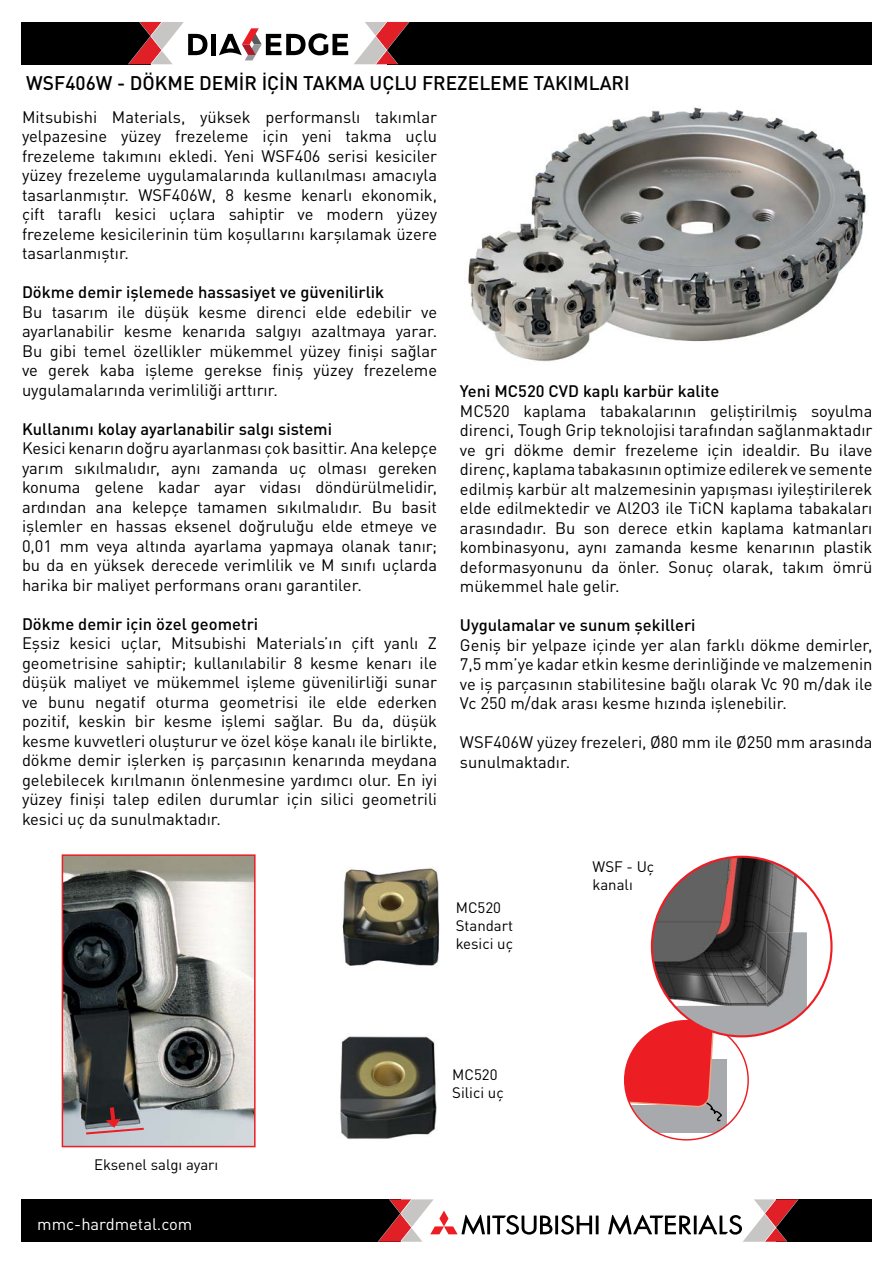
<style>
.page{position:relative;width:893px;height:1263px;background:#fff}
.page>*{position:absolute;margin:0;border:0;box-sizing:border-box;transform-origin:0 0}
.t1{font:500 19.5px "DIN Pro";color:#000}
.Main_text{font:16.5px/19.5px "DIN Pro";color:#000;text-align:justify}
.Main_text-2{font:500 16.5px "DIN Pro";color:#000}
.t2{font:16.5px "DIN Pro";color:#fff}
.t3{font:15px/18px "DIN Pro";color:#000}
</style>
<div class="page">
<div style="left:21px;top:1199px;width:379px;height:43px;background:#000"></div>
<hr style="left:487px;top:1215px;width:3px;height:19px;background:#000">
<hr style="left:596px;top:1215px;width:3px;height:19px;background:#000">
<hr style="left:555px;top:1215px;width:3px;height:19px;background:#000">
<svg style="left:561px;top:1215px;width:31px;height:19px"></svg>
<svg style="left:492px;top:1215px;width:60px;height:19px"></svg>
<hr style="left:694px;top:1215px;width:3px;height:19px;background:#000">
<svg style="left:608px;top:1214px;width:83px;height:20px"></svg>
<svg style="left:378px;top:1199px;width:107px;height:43px"></svg>
<div style="left:387px;top:22px;width:485px;height:42px;background:#000"></div>
<div style="left:21px;top:22px;width:130px;height:42px;background:#000"></div>
<div style="left:776px;top:1199px;width:96px;height:43px;background:#000"></div>
<svg style="left:698px;top:1199px;width:100px;height:43px"></svg>
<svg style="left:128px;top:22px;width:79px;height:42px"></svg>
<hr style="left:212px;top:34px;width:4px;height:21px;background:#000">
<svg style="left:219px;top:22px;width:190px;height:42px"></svg>
<img style="left:65px;top:857px;width:188px;height:287px">
<div style="left:62px;top:854px;width:194px;height:293px;border:2px solid #ed1d24"></div>
<img style="left:342px;top:867px;width:98px;height:99px">
<img style="left:340px;top:1036px;width:97px;height:103px">
<img style="left:468px;top:107px;width:398px;height:255px">
<svg style="left:624px;top:856px;width:209px;height:284px"></svg>
<svg style="left:84px;top:1103px;width:62px;height:32px;background:#705e63"></svg>
<p class="t1" style="left:26px;top:67px;width:605px">WSF406W - DÖKME DEMİR İÇİN TAKMA UÇLU FREZELEME TAKIMLARI</p>
<p class="Main_text" style="left:22px;top:106px;width:417px">Mitsubishi Materials, yüksek performanslı takımlar yelpazesine yüzey frezeleme için yeni takma uçlu frezeleme takımını ekledi. Yeni WSF406 serisi kesiciler yüzey frezeleme uygulamalarında kullanılması amacıyla tasarlanmıştır. WSF406W, 8 kesme kenarlı ekonomik, çift taraflı kesici uçlara sahiptir ve modern yüzey frezeleme kesicilerinin tüm koşullarını karşılamak üzere tasarlanmıştır.</p>
<p class="Main_text-2" style="left:22px;top:279px;width:364px">Dökme demir işlemede hassasiyet ve güvenilirlik</p>
<p class="Main_text" style="left:22px;top:301px;width:417px">Bu tasarım ile düşük kesme direnci elde edebilir ve ayarlanabilir kesme kenarıda salgıyı azaltmaya yarar.<br>Bu gibi temel özellikler mükemmel yüzey finişi sağlar ve gerek kaba işleme gerekse finiş yüzey frezeleme uygulamalarında verimliliği arttırır.</p>
<p class="Main_text-2" style="left:22px;top:415px;width:312px">Kullanımı kolay ayarlanabilir salgı sistemi</p>
<p class="Main_text" style="left:22px;top:437px;width:417px">Kesici kenarın doğru ayarlanması çok basittir. Ana kelepçe yarım sıkılmalıdır, aynı zamanda uç olması gereken konuma gelene kadar ayar vidası döndürülmelidir, ardından ana kelepçe tamamen sıkılmalıdır. Bu basit işlemler en hassas eksenel doğruluğu elde etmeye ve 0,01 mm veya altında ayarlama yapmaya olanak tanır; bu da en yüksek derecede verimlilik ve M sınıfı uçlarda harika bir maliyet performans oranı garantiler.</p>
<p class="Main_text-2" style="left:22px;top:610px;width:238px">Dökme demir için özel geometri</p>
<p class="Main_text" style="left:22px;top:632px;width:417px">Eşsiz kesici uçlar, Mitsubishi Materials’ın çift yanlı Z geometrisine sahiptir; kullanılabilir 8 kesme kenarı ile düşük maliyet ve mükemmel işleme güvenilirliği sunar ve bunu negatif oturma geometrisi ile elde ederken pozitif, keskin bir kesme işlemi sağlar. Bu da, düşük kesme kuvvetleri oluşturur ve özel köşe kanalı ile birlikte, dökme demir işlerken iş parçasının kenarında meydana gelebilecek kırılmanın önlenmesine yardımcı olur. En iyi yüzey finişi talep edilen durumlar için silici geometrili kesici uç da sunulmaktadır.</p>
<p class="t3" style="left:592px;top:856px;width:63px">WSF - Uç kanalı</p>
<p class="Main_text-2" style="left:460px;top:378px;width:261px">Yeni MC520 CVD kaplı karbür kalite</p>
<p class="Main_text" style="left:460px;top:399px;width:414px">MC520 kaplama tabakalarının geliştirilmiş soyulma direnci, Tough Grip teknolojisi tarafından sağlanmaktadır ve gri dökme demir frezeleme için idealdir. Bu ilave direnç, kaplama tabakasının optimize edilerek ve semente edilmiş karbür alt malzemesinin yapışması iyileştirilerek elde edilmektedir ve Al2O3 ile TiCN kaplama tabakaları arasındadır. Bu son derece etkin kaplama katmanları kombinasyonu, aynı zamanda kesme kenarının plastik deformasyonunu da önler. Sonuç olarak, takım ömrü mükemmel hale gelir.</p>
<p class="Main_text-2" style="left:460px;top:612px;width:237px">Uygulamalar ve sunum şekilleri</p>
<p class="Main_text" style="left:460px;top:633px;width:414px">Geniş bir yelpaze içinde yer alan farklı dökme demirler, 7,5 mm’ye kadar etkin kesme derinliğinde ve malzemenin ve iş parçasının stabilitesine bağlı olarak Vc 90 m/dak ile Vc 250 m/dak arası kesme hızında işlenebilir.</p>
<p class="Main_text" style="left:460px;top:731px;width:414px">WSF406W yüzey frezeleri, Ø80 mm ile Ø250 mm arasında sunulmaktadır.</p>
<p class="t3" style="left:456px;top:897px;width:47px">MC520</p>
<p class="t3" style="left:456px;top:915px;width:59px">Standart kesici uç</p>
<p class="t3" style="left:94px;top:1154px;width:126px">Eksenel salgı ayarı</p>
<p class="t2" style="left:37px;top:1211px;width:157px">mmc-hardmetal.com</p>
<p class="t3" style="left:452px;top:1064px;width:53px">MC520<br>Silici uç</p>
</div>
